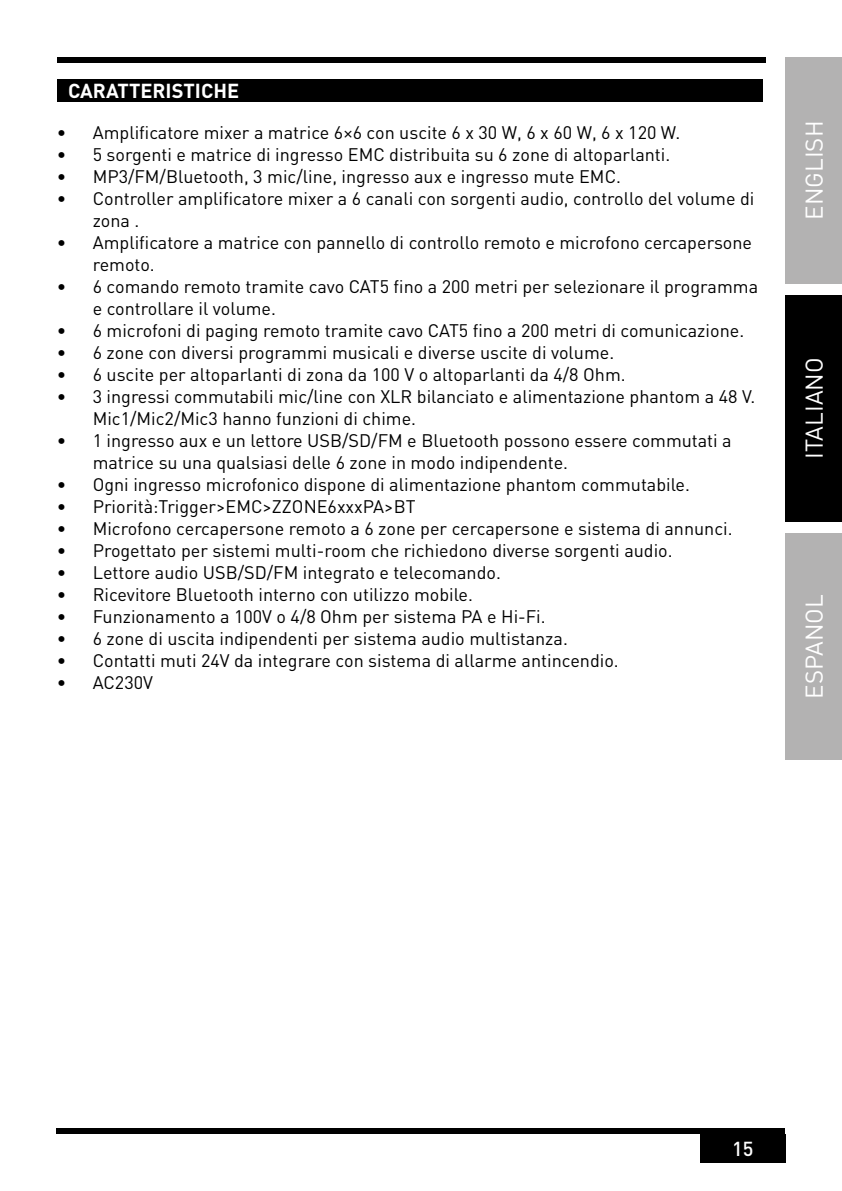
<style>
.page{position:relative;width:842px;height:1191px;background:#fff}
.page>*{position:absolute;margin:0;border:0;box-sizing:border-box;transform-origin:0 0}
.t1{font:24px "DIN Pro";color:#fff}
.t2{font:700 20px "DIN Pro";color:#fff}
.t3{font:500 20px "DIN Pro";color:#fff}
.t4{font:18px/22px "DIN Pro";color:#000}
</style>
<div class="page">
<div style="left:785px;top:533px;width:57px;height:227px;background:#b3b2b2"></div>
<div style="left:57px;top:57px;width:708px;height:5px;background:#000"></div>
<div style="left:57px;top:1128px;width:728px;height:6px;background:#000"></div>
<div style="left:700px;top:1134px;width:85px;height:28px;background:#000"></div>
<div style="left:785px;top:295px;width:57px;height:227px;background:#000"></div>
<div style="left:785px;top:57px;width:57px;height:226px;background:#b3b2b2"></div>
<div style="left:57px;top:79px;width:706px;height:23px;background:#000"></div>
<p class="t2" style="left:68px;top:78px;width:173px">CARATTERISTICHE</p>
<p class="t4" style="left:57px;top:120px;width:625px">• Amplificatore mixer a matrice 6×6 con uscite 6 x 30 W, 6 x 60 W, 6 x 120 W.</p>
<p class="t4" style="left:57px;top:142px;width:615px">• 5 sorgenti e matrice di ingresso EMC distribuita su 6 zone di altoparlanti.</p>
<p class="t4" style="left:57px;top:164px;width:566px">• MP3/FM/Bluetooth, 3 mic/line, ingresso aux e ingresso mute EMC.</p>
<p class="t4" style="left:93px;top:186px;width:663px;text-indent:-36px">• Controller amplificatore mixer a 6 canali con sorgenti audio, controllo del volume di zona .</p>
<p class="t4" style="left:93px;top:230px;width:661px;text-indent:-36px">• Amplificatore a matrice con pannello di controllo remoto e microfono cercapersone remoto.</p>
<p class="t4" style="left:93px;top:274px;width:667px;text-indent:-36px">• 6 comando remoto tramite cavo CAT5 fino a 200 metri per selezionare il programma e controllare il volume.</p>
<p class="t4" style="left:57px;top:318px;width:689px">• 6 microfoni di paging remoto tramite cavo CAT5 fino a 200 metri di comunicazione.</p>
<p class="t4" style="left:57px;top:340px;width:559px">• 6 zone con diversi programmi musicali e diverse uscite di volume.</p>
<p class="t4" style="left:57px;top:362px;width:570px">• 6 uscite per altoparlanti di zona da 100 V o altoparlanti da 4/8 Ohm.</p>
<p class="t4" style="left:93px;top:384px;width:664px;text-indent:-36px">• 3 ingressi commutabili mic/line con XLR bilanciato e alimentazione phantom a 48 V.<br>Mic1/Mic2/Mic3 hanno funzioni di chime.</p>
<p class="t4" style="left:93px;top:428px;width:640px;text-indent:-36px">• 1 ingresso aux e un lettore USB/SD/FM e Bluetooth possono essere commutati a matrice su una qualsiasi delle 6 zone in modo indipendente.</p>
<p class="t4" style="left:57px;top:472px;width:635px">• Ogni ingresso microfonico dispone di alimentazione phantom commutabile.</p>
<p class="t4" style="left:57px;top:494px;width:360px">• Priorità:Trigger&gt;EMC&gt;ZZONE6xxxPA&gt;BT</p>
<p class="t4" style="left:57px;top:516px;width:677px">• Microfono cercapersone remoto a 6 zone per cercapersone e sistema di annunci.</p>
<p class="t4" style="left:57px;top:538px;width:617px">• Progettato per sistemi multi-room che richiedono diverse sorgenti audio.</p>
<p class="t4" style="left:57px;top:560px;width:446px">• Lettore audio USB/SD/FM integrato e telecomando.</p>
<p class="t4" style="left:57px;top:582px;width:418px">• Ricevitore Bluetooth interno con utilizzo mobile.</p>
<p class="t4" style="left:57px;top:604px;width:490px">• Funzionamento a 100V o 4/8 Ohm per sistema PA e Hi-Fi.</p>
<p class="t4" style="left:57px;top:626px;width:513px">• 6 zone di uscita indipendenti per sistema audio multistanza.</p>
<p class="t4" style="left:57px;top:648px;width:564px">• Contatti muti 24V da integrare con sistema di allarme antincendio.</p>
<p class="t4" style="left:57px;top:670px;width:98px">• AC230V</p>
<h1 class="t1" style="left:798px;top:220px;width:100px;rotate:-90deg">ENGLISH</h1>
<h1 class="t1" style="left:798px;top:459px;width:103px;rotate:-90deg">ITALIANO</h1>
<h1 class="t1" style="left:798px;top:698px;width:106px;rotate:-90deg">ESPANOL</h1>
<p class="t3" style="left:732px;top:1135px;width:23px">15</p>
</div>
